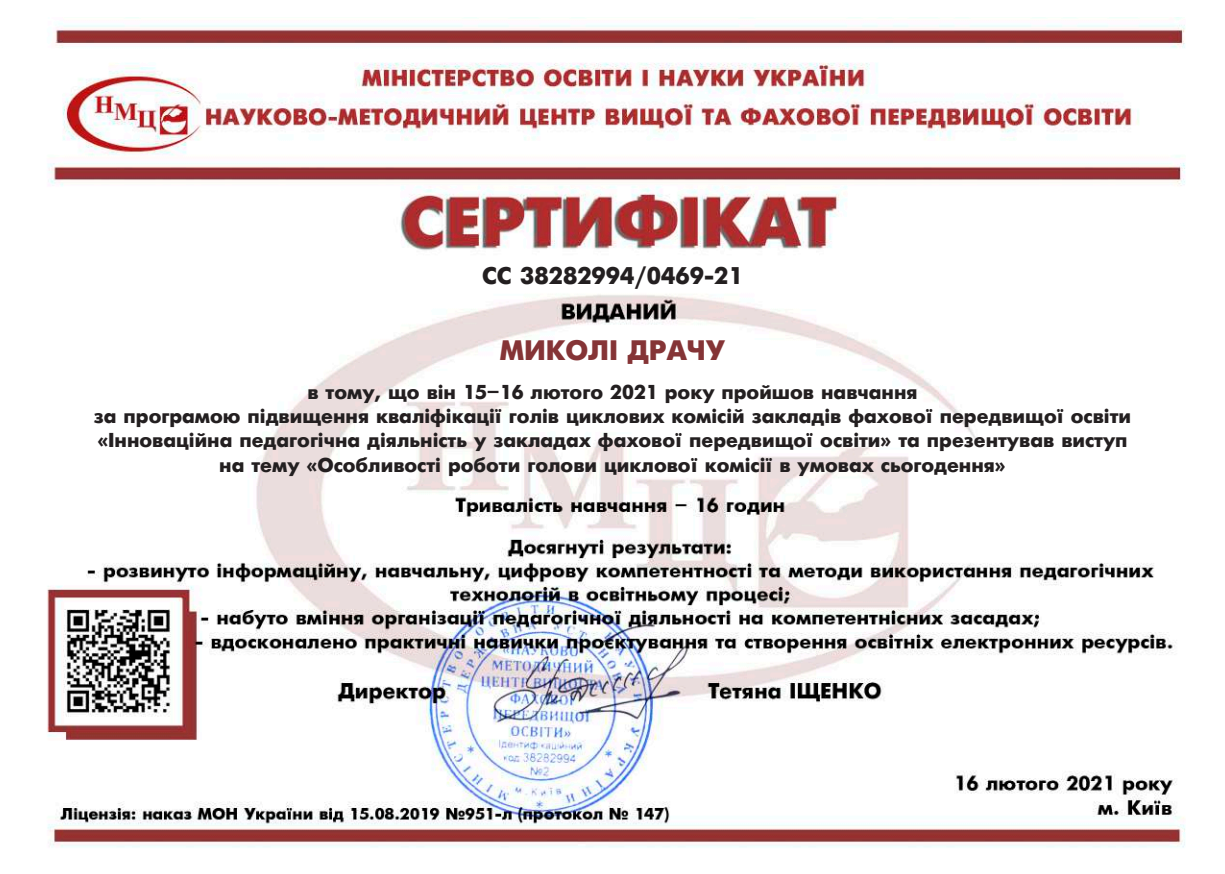
<style>
.page{position:relative;width:1225px;height:874px;background:#fff}
.page>*{position:absolute;margin:0;border:0;box-sizing:border-box;transform-origin:0 0}
.t1{font:28px "Ukrainian Futuris Extra";color:#853436}
.t2{font:24px "Ukrainian Futuris Extra";color:#231f20}
.t3{font:20px/24px "Ukrainian Futuris Extra";color:#231f20;text-align:center}
</style>
<div class="page">
<img style="left:47px;top:17px;width:1138px;height:831px">
<p class="t2" style="left:482px;top:262px;width:262px">СС 38282994/0469-21</p>
<h1 class="t1" style="left:500px;top:334px;width:227px">МИКОЛІ ДРАЧУ</h1>
<p class="t3" style="left:94px;top:380px;width:1038px">в тому, що він 15–16 лютого 2021 року пройшов навчання<br>за програмою підвищення кваліфікації голів циклових комісій закладів фахової передвищої освіти «Інноваційна педагогічна діяльність у закладах фахової передвищої освіти» та презентував виступ на тему «Особливості роботи голови циклової комісії в умовах сьогодення»</p>
</div>
